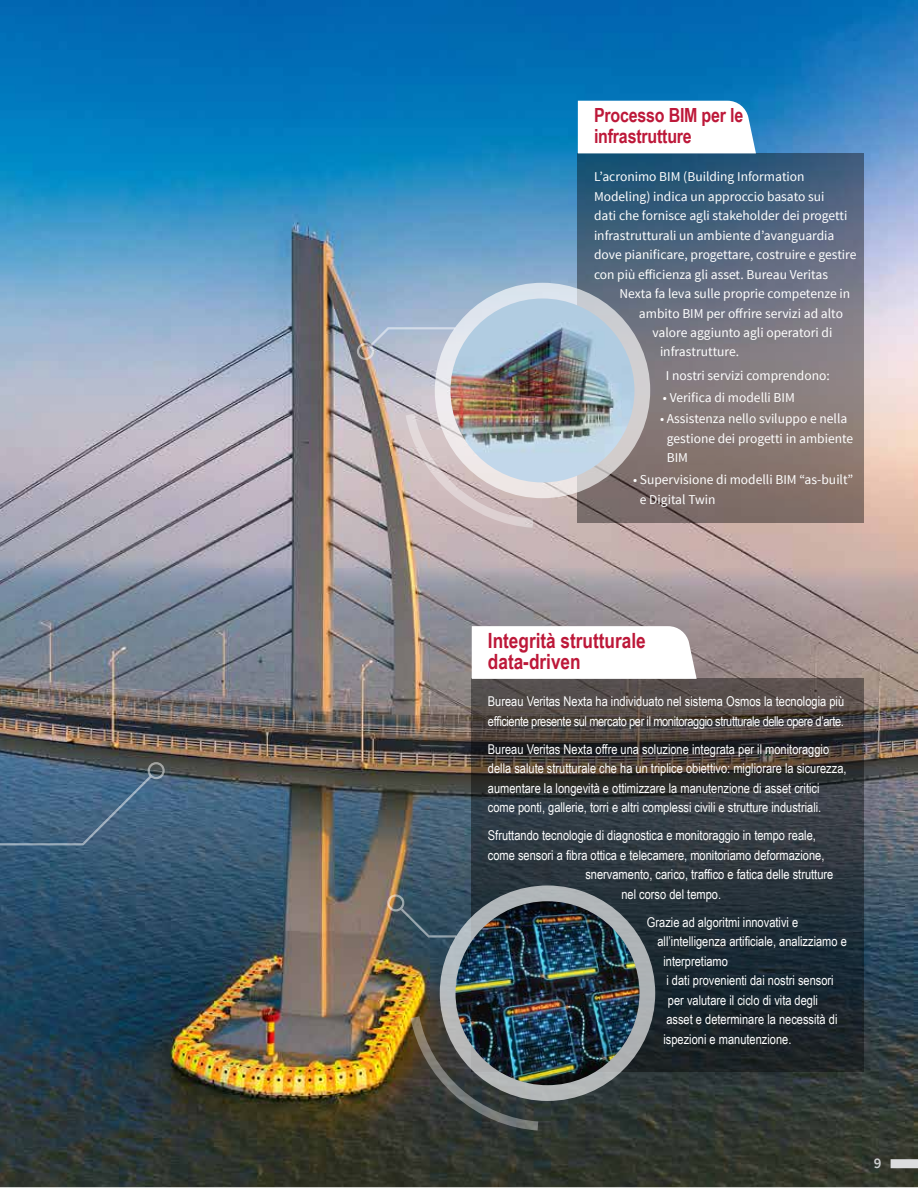
<style>
.page{position:relative;width:918px;height:1188px;background:#fff}
.page>*{position:absolute;margin:0;border:0;box-sizing:border-box;transform-origin:0 0}
.t1{font:700 21px/21px "Arial Narrow";color:#bd1839}
.t2{font:700 19.5px/21px "Arial Narrow";letter-spacing:-.01em;color:#bd1839}
.t3{font:600 15px "Source Sans Pro";color:#cdcfd0}
.t4{font:13.5px/19.5px "Arial Narrow";color:#fff}
.t5{font:13.5px/19.5px "Source Sans Pro";color:#fff}
.t6{font:13.5px/19.5px "Arial Narrow";letter-spacing:-.03em;color:#fff}
</style>
<div class="page">
<img style="left:0;top:0;width:918px;height:1188px">
<div style="left:891px;top:1159px;width:27px;height:9px;background:#dcddde"></div>
<svg style="left:578px;top:153px;width:286px;height:370px;background:#686d79"></svg>
<svg style="left:472px;top:679px;width:392px;height:393px;background:#313539"></svg>
<svg style="left:578px;top:101px;width:178px;height:52px"></svg>
<svg style="left:472px;top:626px;width:225px;height:53px"></svg>
<svg style="left:435px;top:283px;width:215px;height:215px;background:#d7d8dc"></svg>
<img style="left:451px;top:299px;width:183px;height:183px;border-radius:92px">
<img style="left:400px;top:408px;width:139px;height:125px">
<svg style="left:440px;top:885px;width:215px;height:216px;background:#adb2b5"></svg>
<img style="left:456px;top:901px;width:183px;height:184px;border-radius:92px">
<img style="left:405px;top:1011px;width:139px;height:125px">
<svg style="left:0;top:774px;width:153px;height:73px;background:#466988"></svg>
<svg style="left:369px;top:326px;width:88px;height:22px;background:#b5c1d4"></svg>
<svg style="left:399px;top:907px;width:59px;height:32px;background:#3a5464"></svg>
<div style="left:148px;top:762px;width:17px;height:17px;border:2px solid #fff;border-radius:50%"></div>
<div style="left:357px;top:343px;width:17px;height:17px;border:2px solid #fff;border-radius:50%"></div>
<div style="left:387px;top:894px;width:17px;height:18px;border:2px solid #fff;border-radius:50%"></div>
<h2 class="t2" style="left:594px;top:104px;width:151px">Processo BIM per le infrastrutture</h2>
<p class="t5" style="left:594px;top:167px;width:264px">L’acronimo BIM (Building Information Modeling) indica un approccio basato sui<br>dati che fornisce agli stakeholder dei progetti infrastrutturali un ambiente d’avanguardia dove pianificare, progettare, costruire e gestire con più efficienza gli asset. Bureau Veritas</p>
<p class="t5" style="left:620px;top:284px;width:232px">Nexta fa leva sulle proprie competenze in</p>
<p class="t5" style="left:639px;top:304px;width:205px">ambito BIM per offrire servizi ad alto</p>
<p class="t5" style="left:652px;top:323px;width:181px">valore aggiunto agli operatori di</p>
<p class="t5" style="left:660px;top:342px;width:81px">infrastrutture.</p>
<p class="t5" style="left:666px;top:366px;width:166px">I nostri servizi comprendono:</p>
<p class="t5" style="left:663px;top:388px;width:133px">• Verifica di modelli BIM</p>
<p class="t5" style="left:667px;top:409px;width:188px;text-indent:-7px">• Assistenza nello sviluppo e nella gestione dei progetti in ambiente<br>BIM</p>
<p class="t5" style="left:640px;top:470px;width:215px;text-indent:-7px">• Supervisione di modelli BIM “as-built” e Digital Twin</p>
<h1 class="t1" style="left:488px;top:629px;width:159px">Integrità strutturale data-driven</h1>
<p class="t6" style="left:488px;top:691px;width:358px">Bureau Veritas Nexta ha individuato nel sistema Osmos la tecnologia più efficiente presente sul mercato per il monitoraggio strutturale delle opere d’arte.</p>
<p class="t4" style="left:488px;top:739px;width:360px">Bureau Veritas Nexta offre una soluzione integrata per il monitoraggio della salute strutturale che ha un triplice obiettivo: migliorare la sicurezza, aumentare la longevità e ottimizzare la manutenzione di asset critici come ponti, gallerie, torri e altri complessi civili e strutture industriali.</p>
<p class="t4" style="left:488px;top:825px;width:329px">Sfruttando tecnologie di diagnostica e monitoraggio in tempo reale,</p>
<p class="t4" style="left:488px;top:845px;width:338px">come sensori a fibra ottica e telecamere, monitoriamo deformazione,</p>
<p class="t4" style="left:585px;top:864px;width:249px">snervamento, carico, traffico e fatica delle strutture</p>
<p class="t4" style="left:621px;top:884px;width:101px">nel corso del tempo.</p>
<p class="t4" style="left:647px;top:912px;width:153px">Grazie ad algoritmi innovativi e</p>
<p class="t4" style="left:657px;top:931px;width:191px">all’intelligenza artificiale, analizziamo e</p>
<p class="t4" style="left:663px;top:951px;width:66px">interpretiamo</p>
<p class="t4" style="left:666px;top:970px;width:169px">i dati provenienti dai nostri sensori</p>
<p class="t4" style="left:668px;top:990px;width:152px">per valutare il ciclo di vita degli</p>
<p class="t4" style="left:666px;top:1009px;width:173px">asset e determinare la necessità di</p>
<p class="t4" style="left:663px;top:1029px;width:129px">ispezioni e manutenzione.</p>
<p class="t3" style="left:874px;top:1154px;width:9px">9</p>
</div>
